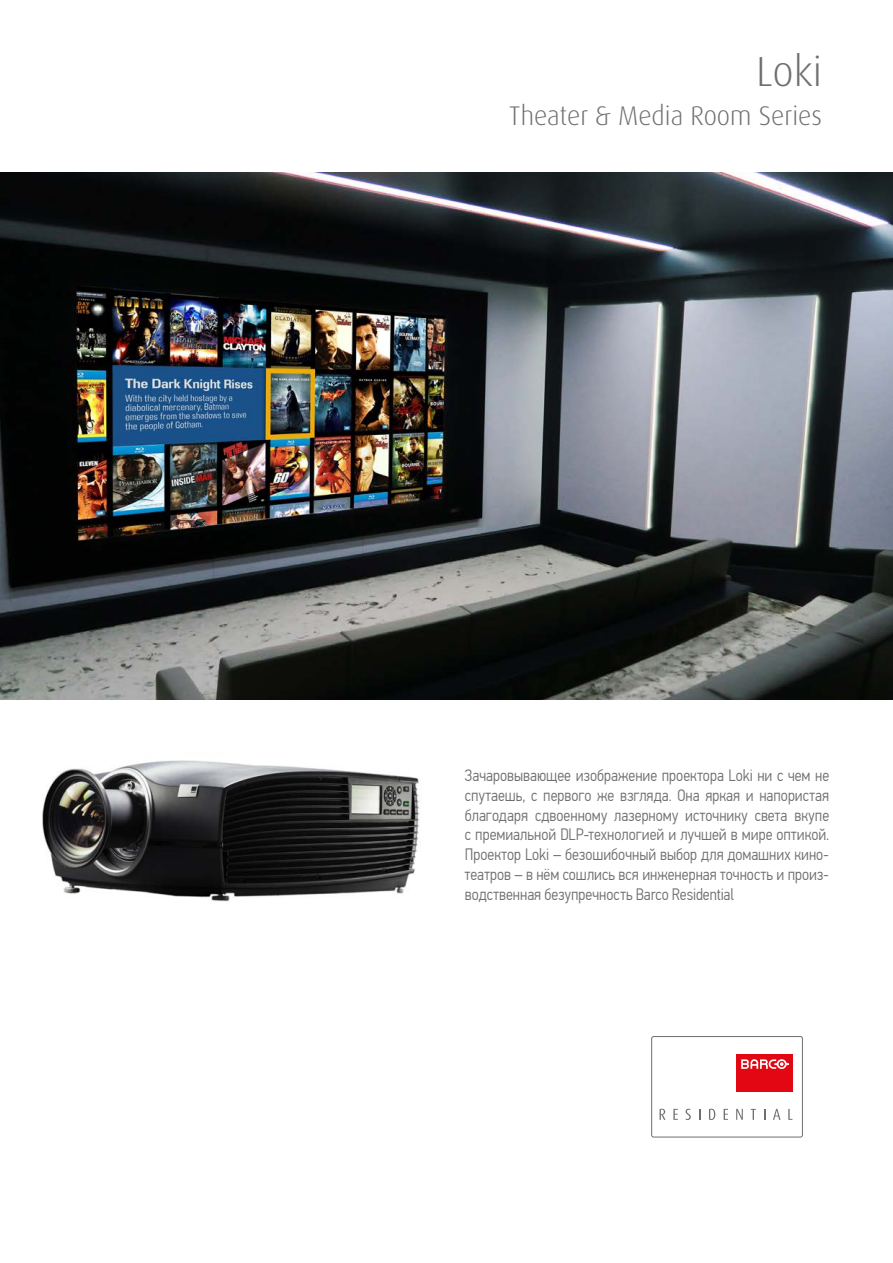
<style>
.page{position:relative;width:893px;height:1263px;background:#fff}
.page>*{position:absolute;margin:0;border:0;box-sizing:border-box;transform-origin:0 0}
.t1{font:300 42px "Dax Pro";color:#706f6f}
.t2{font:300 27px "Dax Pro";color:#706f6f}
.t3{font:300 16.5px/19.8px "PF Din Text Cond Pro";color:#706f6f;text-align:justify}
</style>
<div class="page">
<div style="left:651px;top:1036px;width:152px;height:101px;border:1px solid #706f6f;border-radius:2px"></div>
<svg style="left:660px;top:1109px;width:5px;height:11px"></svg>
<svg style="left:673px;top:1109px;width:5px;height:11px"></svg>
<svg style="left:685px;top:1109px;width:6px;height:11px"></svg>
<svg style="left:709px;top:1109px;width:6px;height:11px"></svg>
<svg style="left:724px;top:1109px;width:4px;height:11px"></svg>
<svg style="left:736px;top:1109px;width:7px;height:11px"></svg>
<svg style="left:751px;top:1109px;width:5px;height:11px"></svg>
<svg style="left:773px;top:1109px;width:7px;height:11px"></svg>
<svg style="left:788px;top:1109px;width:4px;height:11px"></svg>
<div style="left:736px;top:1054px;width:57px;height:38px;background:#e30613"></div>
<svg style="left:741px;top:1059px;width:48px;height:10px"></svg>
<img style="left:0;top:172px;width:893px;height:527px">
<img style="left:42px;top:760px;width:377px;height:142px">
<h1 class="t1" style="left:756px;top:45px;width:68px">Loki</h1>
<h2 class="t2" style="left:509px;top:98px;width:314px">Theater &amp; Media Room Series</h2>
<p class="t3" style="left:465px;top:765px;width:366px">Зачаровывающее изображение проектора Loki ни с чем не спутаешь, с первого же взгляда. Она яркая и напористая благодаря сдвоенному лазерному источнику света вкупе с премиальной DLP-технологией и лучшей в мире оптикой.<br>Проектор Loki – безошибочный выбор для домашних кино&shy;театров – в нём сошлись вся инженерная точность и произ&shy;водственная безупречность Barco Residential</p>
</div>
